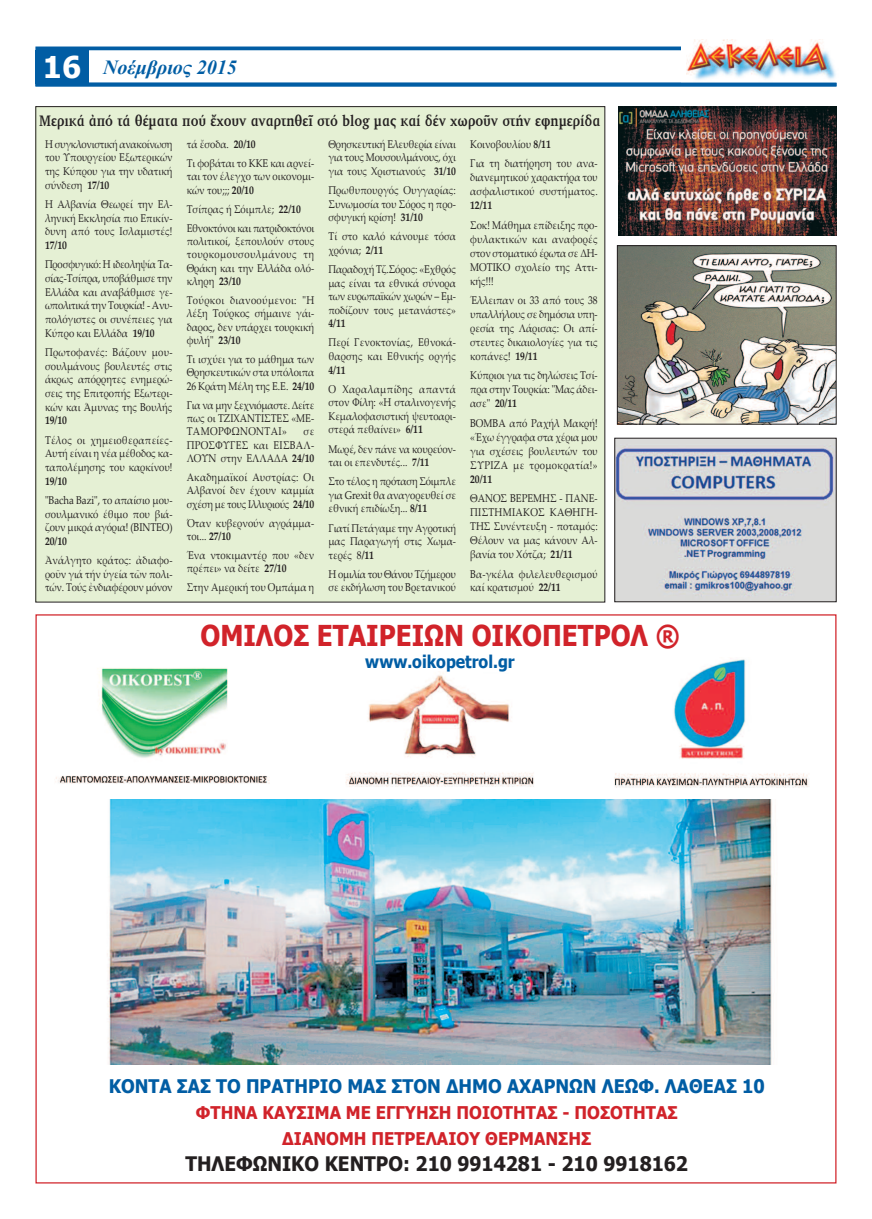
<style>
.page{position:relative;width:872px;height:1219px;background:#fff}
.page>*{position:absolute;margin:0;border:0;box-sizing:border-box;transform-origin:0 0}
.t1{font:700 28.75px "Tahoma";color:#d1232a;scale:.9 1}
.t2{font:700 20px "Tahoma";color:#231f20;scale:.95 1}
.t3{font:italic 700 20px "Times New Roman";color:#015da4}
.t4{font:700 18.75px "Tahoma";color:#015da4;scale:.95 1}
.t5{font:700 17.5px/25.9px "Tahoma";color:#d1232a;text-align:center;scale:.95 1}
.t6{font:700 17.5px "Tahoma";color:#015da4;scale:.9 1}
.t7{font:700 15.62px "PF Diplomat Poly";color:#231f20;scale:.84 1}
.t8{font:11.25px/13.6px "Palatino Linotype";color:#231f20;text-align:justify;scale:.85 1}
.t9{font:11.25px/19px "Palatino Linotype";letter-spacing:-.025em;color:#231f20;scale:.85 1}
.t10{font:700 11.25px "Palatino Linotype";color:#231f20;scale:.85 1}
.s1{font-family:"Tahoma";font-style:normal;font-size:30px;color:#fff}
.s2{font-weight:700}
</style>
<div class="page">
<div style="left:35px;top:47px;width:801px;height:40px;border:4px solid #015da4"></div>
<div style="left:681px;top:32px;width:174px;height:51px;background:#fff"></div>
<img style="left:686px;top:39px;width:151px;height:44px">
<div style="left:35px;top:50px;width:54px;height:34px;background:#015da4"></div>
<div style="left:36px;top:107px;width:569px;height:495px;background:#e5f0d4"></div>
<hr style="left:35px;top:83px;width:801px;height:3px;background:#015da4">
<img style="left:616px;top:440px;width:218px;height:160px">
<div style="left:614px;top:438px;width:222px;height:164px;border:1px solid #231f20"></div>
<img style="left:56px;top:667px;width:213px;height:117px">
<img style="left:345px;top:673px;width:189px;height:114px">
<img style="left:614px;top:659px;width:195px;height:129px">
<img style="left:107px;top:799px;width:665px;height:265px">
<img style="left:619px;top:247px;width:215px;height:175px">
<div style="left:617px;top:245px;width:219px;height:179px;border:1px solid #231f20"></div>
<img style="left:618px;top:106px;width:218px;height:130px">
<h2 class="t3" style="left:43px;top:56px;width:195px"><span class="s1">16</span> Νοέμβριος 2015</h2>
<h3 class="t7" style="left:39px;top:112px;width:669px">Μερικά ἀπό τά θέματα πού ἔχουν αναρτηθεῖ στό blog μας καί δέν χωροῦν στήν εφημερίδα</h3>
<p class="t8" style="left:45px;top:138px;width:151px">Η συγκλονιστική ανακοίνωση του Υπουργείου Εξωτερικών της Κύπρου για την υδατική σύνδεση <span class="s2">17/10</span></p>
<p class="t8" style="left:45px;top:199px;width:151px">Η Αλβανία Θεωρεί την Ελ&shy;ληνική Εκκλησία πιο Επικίν&shy;δυνη από τους Ισλαμιστές!</p>
<p class="t10" style="left:45px;top:241px;width:27px">17/10</p>
<p class="t8" style="left:45px;top:259px;width:151px">Προσφυγικό: Η ιδεοληψία Τα&shy;σίας-Τσίπρα, υποβάθμισε την Ελλάδα και αναβάθμισε γε&shy;ωπολιτικά την Τουρκία! - Ανυ&shy;πολόγιστες οι συνέπειες για Κύπρο και Ελλάδα <span class="s2">19/10</span></p>
<p class="t8" style="left:45px;top:347px;width:151px">Πρωτοφανές: Βάζουν μου&shy;σουλμάνους βουλευτές στις άκρως απόρρητες ενημερώ&shy;σεις της Επιτροπής Εξωτερι&shy;κών και Άμυνας της Βουλής</p>
<p class="t10" style="left:45px;top:416px;width:27px">19/10</p>
<p class="t8" style="left:45px;top:434px;width:151px">Τέλος οι χημειοθεραπείες-Αυτή είναι η νέα μέθοδος κα&shy;ταπολέμησης του καρκίνου!</p>
<p class="t10" style="left:45px;top:476px;width:27px">19/10</p>
<p class="t8" style="left:45px;top:494px;width:151px">"Bacha Bazi", το απαίσιο μου&shy;σουλμανικό έθιμο που βιά&shy;ζουν μικρά αγόρια! (ΒΙΝΤΕΟ)</p>
<p class="t10" style="left:45px;top:537px;width:27px">20/10</p>
<p class="t8" style="left:45px;top:555px;width:151px">Ἀνάλγητο κράτος: ἀδιαφο&shy;ροῦν γιά τήν ὑγεία τῶν πολι&shy;τών. Τούς ἐνδιαφέρουν μόνον</p>
<p class="t8" style="left:187px;top:136px;width:151px;line-height:19px">τά ἔσοδα. <span class="s2">20/10<br></span>Τι φοβάται το ΚΚΕ και αρνεί-</p>
<p class="t8" style="left:187px;top:171px;width:151px">ται τον έλεγχο των οικονομι&shy;κών του;;; <span class="s2">20/10</span></p>
<p class="t9" style="left:187px;top:201px;width:151px">Τσίπρας ή Σόιμπλε; <span class="s2">22/10<br></span>Εθνοκτόνοι και πατριδοκτόνοι</p>
<p class="t8" style="left:187px;top:236px;width:151px">πολιτικοί, ξεπουλούν στους τουρκομουσουλμάνους τη Θράκη και την Ελλάδα ολό&shy;κληρη <span class="s2">23/10</span></p>
<p class="t8" style="left:187px;top:295px;width:151px">Τούρκοι διανοούμενοι: "Η λέξη Τούρκος σήμαινε γάι&shy;δαρος, δεν υπάρχει τουρκική φυλή" <span class="s2">23/10</span></p>
<p class="t8" style="left:187px;top:354px;width:151px">Τι ισχύει για το μάθημα των Θρησκευτικών στα υπόλοιπα 26 Κράτη Μέλη της Ε.Ε. <span class="s2">24/10</span></p>
<p class="t8" style="left:187px;top:399px;width:151px">Για να μην ξεχνιόμαστε. Δείτε πως οι ΤΖΙΧΑΝΤΙΣΤΕΣ «ΜΕ-ΤΑΜΟΡΦΩΝΟΝΤΑΙ»</p>
<p class="t8" style="left:187px;top:426px;width:151px;text-indent:117px">σε ΠΡΟΣΦΥΓΕΣ και ΕΙΣΒΑΛ-ΛΟΥΝ στην ΕΛΛΑΔΑ <span class="s2">24/10</span></p>
<p class="t8" style="left:187px;top:472px;width:151px">Ακαδημαϊκοί Αυστρίας: Οι Αλβανοί δεν έχουν καμμία σχέση με τους Ιλλυριούς <span class="s2">24/10</span></p>
<p class="t8" style="left:187px;top:517px;width:151px">Όταν κυβερνούν αγράμμα&shy;τοι... <span class="s2">27/10</span></p>
<p class="t8" style="left:187px;top:550px;width:151px">Ένα ντοκιμαντέρ που «δεν πρέπει» να δείτε <span class="s2">27/10</span></p>
<p class="t8" style="left:187px;top:582px;width:151px">Στην Αμερική του Ομπάμα η</p>
<p class="t8" style="left:328px;top:139px;width:151px">Θρησκευτική Ελευθερία είναι για τους Μουσουλμάνους, όχι για τους Χριστιανούς <span class="s2">31/10</span></p>
<p class="t8" style="left:328px;top:185px;width:151px">Πρωθυπουργός Ουγγαρίας:<br>Συνωμοσία του Σόρος η προ&shy;σφυγική κρίση! <span class="s2">31/10</span></p>
<p class="t8" style="left:328px;top:231px;width:151px">Τί στο καλό κάνουμε τόσα χρόνια; <span class="s2">2/11</span></p>
<p class="t8" style="left:328px;top:264px;width:151px">Παραδοχή Τζ.Σόρος: «Εχθρός μας είναι τα εθνικά σύνορα των ευρωπαϊκών χωρών – Εμ&shy;ποδίζουν τους μετανάστες»</p>
<p class="t10" style="left:328px;top:319px;width:22px">4/11</p>
<p class="t8" style="left:328px;top:337px;width:151px">Περί Γενοκτονίας, Εθνοκά&shy;θαρσης και Εθνικής οργής</p>
<p class="t10" style="left:328px;top:365px;width:22px">4/11</p>
<p class="t8" style="left:328px;top:383px;width:151px">Ο Χαραλαμπίδης απαντά στον Φίλη: «Η σταλινογενής Κεμαλοφασιστική ψευτοαρι&shy;στερά πεθαίνει» <span class="s2">6/11</span></p>
<p class="t8" style="left:328px;top:443px;width:151px">Μωρέ, δεν πάνε να κουρεύον&shy;ται οι επενδυτές... <span class="s2">7/11</span></p>
<p class="t8" style="left:328px;top:476px;width:151px">Στο τέλος η πρόταση Σόιμπλε για Grexit θα αναγορευθεί σε εθνική επιδίωξη... <span class="s2">8/11</span></p>
<p class="t8" style="left:328px;top:522px;width:151px">Γιατί Πετάγαμε την Αγροτική μας Παραγωγή στις Χωμα&shy;τερές 8<span class="s2">/11</span></p>
<p class="t8" style="left:328px;top:569px;width:151px">Η ομιλία του Θάνου Τζήμερου σε εκδήλωση του Βρετανικού</p>
<p class="t8" style="left:470px;top:135px;width:151px;line-height:19.6px">Κοινοβουλίου <span class="s2">8/11<br></span>Για τη διατήρηση του ανα-</p>
<p class="t8" style="left:470px;top:172px;width:151px">διανεμητικού χαρακτήρα του ασφαλιστικού συστήματος.</p>
<p class="t10" style="left:470px;top:201px;width:27px">12/11</p>
<p class="t8" style="left:470px;top:219px;width:151px">Σοκ! Μάθημα επίδειξης προ&shy;φυλακτικών και αναφορές στον στοματικό έρωτα σε ΔΗ-ΜΟΤΙΚΟ σχολείο της Αττι&shy;κής!!!</p>
<p class="t8" style="left:470px;top:295px;width:151px">Έλλειπαν οι 33 από τους 38 υπαλλήλους σε δημόσια υπη&shy;ρεσία της Λάρισας: Οι απί&shy;στευτες δικαιολογίες για τις κοπάνες! <span class="s2">19/11</span></p>
<p class="t8" style="left:470px;top:370px;width:151px">Κύπριοι για τις δηλώσεις Τσί&shy;πρα στην Τουρκία: "Μας άδει&shy;ασε" <span class="s2">20/11</span></p>
<p class="t8" style="left:470px;top:417px;width:151px">ΒΟΜΒΑ από Ραχήλ Μακρή! «Έχω έγγραφα στα χέρια μου για σχέσεις βουλευτών του ΣΥΡΙΖΑ με τρομοκρατία!»</p>
<p class="t10" style="left:470px;top:474px;width:27px">20/11</p>
<p class="t8" style="left:470px;top:493px;width:151px">ΘΑΝΟΣ ΒΕΡΕΜΗΣ - ΠΑΝΕ-ΠΙΣΤΗΜΙΑΚΟΣ ΚΑΘΗΓΗ-ΤΗΣ Συνέντευξη - ποταμός:<br>Θέλουν να μας κάνουν Αλ&shy;βανία του Χότζα; <span class="s2">21/11</span></p>
<p class="t8" style="left:470px;top:568px;width:151px">Βα-γκέλα φιλελευθερισμού καί κρατισμού <span class="s2">22/11</span></p>
<h1 class="t1" style="left:200px;top:617px;width:534px">OMIΛΟΣ ΕΤΑΙΡΕΙΩΝ ΟΙΚΟΠΕΤΡΟΛ ®</h1>
<h3 class="t6" style="left:365px;top:651px;width:168px">www.oikopetrol.gr</h3>
<h3 class="t4" style="left:109px;top:1074px;width:692px">KONTA ΣΑΣ ΤΟ ΠΡΑΤΗΡΙΟ ΜΑΣ ΣΤΟΝ ΔΗΜΟ ΑΧΑΡΝΩΝ ΛΕΩΦ. ΛΑΘΕΑΣ 10</h3>
<h3 class="t5" style="left:196px;top:1099px;width:508px">ΦΤΗΝΑ ΚΑΥΣΙΜΑ ΜΕ ΕΓΓΥΗΣΗ ΠΟΙΟΤΗΤΑΣ - ΠΟΣΟΤΗΤΑΣ<br>ΔΙΑΝΟΜΗ ΠΕΤΡΕΛΑΙΟΥ ΘΕΡΜΑΝΣΗΣ</h3>
<h2 class="t2" style="left:185px;top:1151px;width:530px">ΤΗΛΕΦΩΝΙΚΟ ΚΕΝΤΡΟ: 210 9914281 - 210 9918162</h2>
</div>
